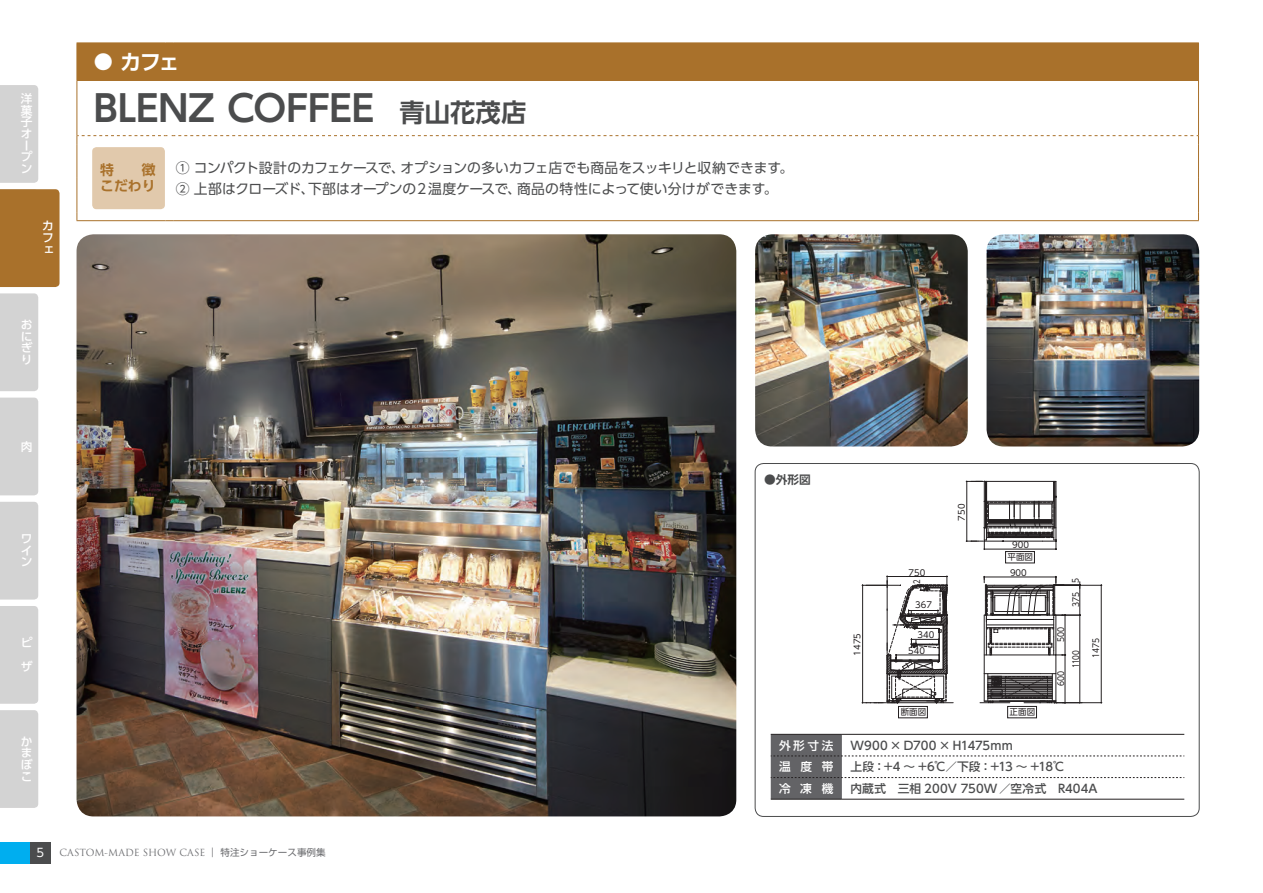
<style>
.page{position:relative;width:1263px;height:893px;background:#fff}
.page>*{position:absolute;margin:0;border:0;box-sizing:border-box;transform-origin:0 0}
.t1{font:700 36.15px "UD Shin Go Pro De";letter-spacing:-.01em;color:#4b4c4d}
.t2{font:700 21.3px "UD Shin Go Pro De";color:#fff}
.t3{font:13.8px/20.2px "UD Shin Go Pro";letter-spacing:-.015em;color:#4b4c4d}
.t4{font:700 13.8px/15.9px "UD Shin Go Pro De";color:#a9712b}
.t5{font:500 11.7px "UD Shin Go Pro";letter-spacing:.005em;color:#4b4c4d}
.t6{font:500 11.7px/11.7px "UD Shin Go Pro";letter-spacing:.8em;color:#fff;text-align:justify}
.t7{font:700 11.7px "UD Shin Go Pro De";color:#4b4c4d}
.t8{font:11.7px "UD Shin Go Pro";color:#fff}
.t9{font:9.6px "Trajan Pro";color:#6c6d70}
.t10{font:8.55px "UD Shin Go Pro";color:#231f20}
.t11{font:8.55px "UD Shin Go Pro";color:#231f20;scale:.9 1}
.t12{font:8.55px "UD Shin Go Pro";color:#231f20;scale:.85 1}
.t13{font:8.55px "UD Shin Go Pro";color:#231f20;scale:.8 1}
.s1{font-size:19.2px}
.s2{font-size:25.35px}
.s3{font-family:"UD Shin Go Pro"}
</style>
<div class="page">
<img style="left:77px;top:234px;width:659px;height:582px">
<img style="left:986px;top:234px;width:213px;height:212px">
<img style="left:755px;top:234px;width:213px;height:212px">
<hr style="left:1065px;top:655px;width:1px;height:48px;background:#231f20">
<hr style="left:1056px;top:615px;width:1px;height:86px;background:#231f20">
<hr style="left:887px;top:702px;width:66px;height:1px;background:#231f20">
<hr style="left:1079px;top:615px;width:1px;height:88px;background:#231f20">
<hr style="left:1056px;top:702px;width:46px;height:1px;background:#231f20">
<hr style="left:1057px;top:585px;width:45px;height:1px;background:#231f20">
<hr style="left:1101px;top:585px;width:1px;height:118px;background:#231f20">
<hr style="left:980px;top:702px;width:30px;height:1px;background:#231f20">
<svg style="left:984px;top:673px;width:97px;height:30px"></svg>
<svg style="left:862px;top:576px;width:86px;height:127px"></svg>
<hr style="left:984px;top:615px;width:1px;height:59px;background:#231f20">
<svg style="left:984px;top:576px;width:97px;height:80px"></svg>
<svg style="left:966px;top:481px;width:91px;height:69px"></svg>
<div style="left:1005px;top:551px;width:29px;height:12px;border:1px solid #231f20"></div>
<div style="left:1007px;top:706px;width:29px;height:12px;border:1px solid #231f20"></div>
<div style="left:898px;top:706px;width:29px;height:12px;border:1px solid #231f20"></div>
<div style="left:0;top:85px;width:38px;height:98px;background:#d3d3d3"></div>
<div style="left:0;top:398px;width:38px;height:97px;background:#d3d3d3"></div>
<div style="left:0;top:502px;width:38px;height:98px;background:#d3d3d3"></div>
<div style="left:0;top:606px;width:38px;height:98px;background:#d3d3d3"></div>
<div style="left:0;top:710px;width:38px;height:98px;background:#d3d3d3"></div>
<div style="left:0;top:293px;width:38px;height:98px;background:#d3d3d3"></div>
<div style="left:30px;top:842px;width:21px;height:21px;background:#4b4c4d"></div>
<div style="left:0;top:842px;width:30px;height:21px;background:#00aeef"></div>
<div style="left:77px;top:43px;width:1121px;height:37px;background:#a9712b"></div>
<hr style="left:1198px;top:43px;width:1px;height:37px;background:#a9712b">
<hr style="left:77px;top:80px;width:1px;height:56px;background:#a9712b">
<hr style="left:1198px;top:80px;width:1px;height:56px;background:#a9712b">
<svg style="left:77px;top:135px;width:1122px;height:9px"></svg>
<hr style="left:77px;top:144px;width:1px;height:33px;background:#a9712b">
<hr style="left:1198px;top:144px;width:1px;height:33px;background:#a9712b">
<hr style="left:77px;top:177px;width:1px;height:35px;background:#a9712b">
<hr style="left:1198px;top:177px;width:1px;height:35px;background:#a9712b">
<hr style="left:77px;top:220px;width:88px;height:1px;background:#a9712b">
<hr style="left:174px;top:220px;width:1025px;height:1px;background:#a9712b">
<div style="left:92px;top:147px;width:73px;height:62px;background:#e1c9ac;border-radius:4px"></div>
<hr style="left:771px;top:799px;width:71px;height:1px;background:#231f20">
<hr style="left:842px;top:799px;width:342px;height:1px;background:#231f20">
<svg style="left:771px;top:734px;width:413px;height:65px"></svg>
<div style="left:0;top:189px;width:60px;height:98px;background:#a9712b"></div>
<p class="t6" style="left:21px;top:92px;width:13px;text-align:left">洋菓子オープン</p>
<p class="t6" style="left:42px;top:220px;width:12px">カフェ</p>
<p class="t6" style="left:21px;top:318px;width:13px">おにぎり</p>
<p class="t6" style="left:21px;top:440px;width:12px">肉</p>
<p class="t6" style="left:21px;top:532px;width:12px">ワイン</p>
<p class="t6" style="left:21px;top:631px;width:13px;line-height:23.4px">ピザ</p>
<p class="t6" style="left:21px;top:735px;width:13px">かまぼこ</p>
<h2 class="t2" style="left:94px;top:44px;width:87px"><span class="s1">●</span> カフェ</h2>
<h1 class="t1" style="left:94px;top:79px;width:434px">BLENZ COFFEE<span class="s2">　青山花茂店</span></h1>
<p class="t4" style="left:100px;top:162px;width:57px">特　　徴こだわり</p>
<p class="t3" style="left:176px;top:158px;width:619px">① コンパクト設計のカフェケースで、オプションの多いカフェ店でも商品をスッキリと収納できます。<br>② 上部はクローズド、下部はオープンの２温度ケースで、商品の特性によって使い分けができます。</p>
<p class="t7" style="left:764px;top:470px;width:48px">●外形図</p>
<p class="t10" style="left:850px;top:656px;width:24px;rotate:-90deg">1475</p>
<p class="t10" style="left:908px;top:566px;width:18px">750</p>
<p class="t13" style="left:910px;top:589px;width:13px;rotate:-90deg">62</p>
<p class="t10" style="left:915px;top:598px;width:18px">367</p>
<p class="t10" style="left:917px;top:627px;width:18px">340</p>
<p class="t10" style="left:908px;top:644px;width:18px">540</p>
<p class="t10" style="left:901px;top:705px;width:27px">断面図</p>
<p class="t10" style="left:954px;top:521px;width:18px;rotate:-90deg">750</p>
<p class="t10" style="left:1012px;top:538px;width:18px">900</p>
<p class="t10" style="left:1010px;top:566px;width:18px">900</p>
<p class="t10" style="left:1007px;top:550px;width:27px">平面図</p>
<p class="t10" style="left:1009px;top:705px;width:27px">正面図</p>
<p class="t11" style="left:1069px;top:583px;width:7px;rotate:-90deg">5</p>
<p class="t11" style="left:1069px;top:607px;width:18px;rotate:-90deg">375</p>
<p class="t11" style="left:1054px;top:642px;width:18px;rotate:-90deg">500</p>
<p class="t12" style="left:1069px;top:668px;width:23px;rotate:-90deg">1100</p>
<p class="t11" style="left:1054px;top:686px;width:18px;rotate:-90deg">600</p>
<p class="t11" style="left:1089px;top:658px;width:24px;rotate:-90deg">1475</p>
<p class="t6" style="left:779px;top:739px;width:56px">外形寸法</p>
<p class="t5" style="left:850px;top:736px;width:164px">W900 × D700 × H1475mm</p>
<p class="t6" style="left:779px;top:760px;width:56px">温度帯</p>
<p class="t5" style="left:850px;top:757px;width:216px">上段：+4 ～ +6℃／下段：+13 ～ +18℃</p>
<p class="t6" style="left:779px;top:782px;width:56px">冷凍機</p>
<p class="t5" style="left:850px;top:779px;width:249px">内蔵式　三相 200V 750W／空冷式　R404A</p>
<p class="t8" style="left:37px;top:843px;width:9px">5</p>
<p class="t9" style="left:60px;top:847px;width:268px">CASTOM-MADE SHOW CASE <span class="s3">｜ 特注ショーケース事例集</span></p>
</div>
